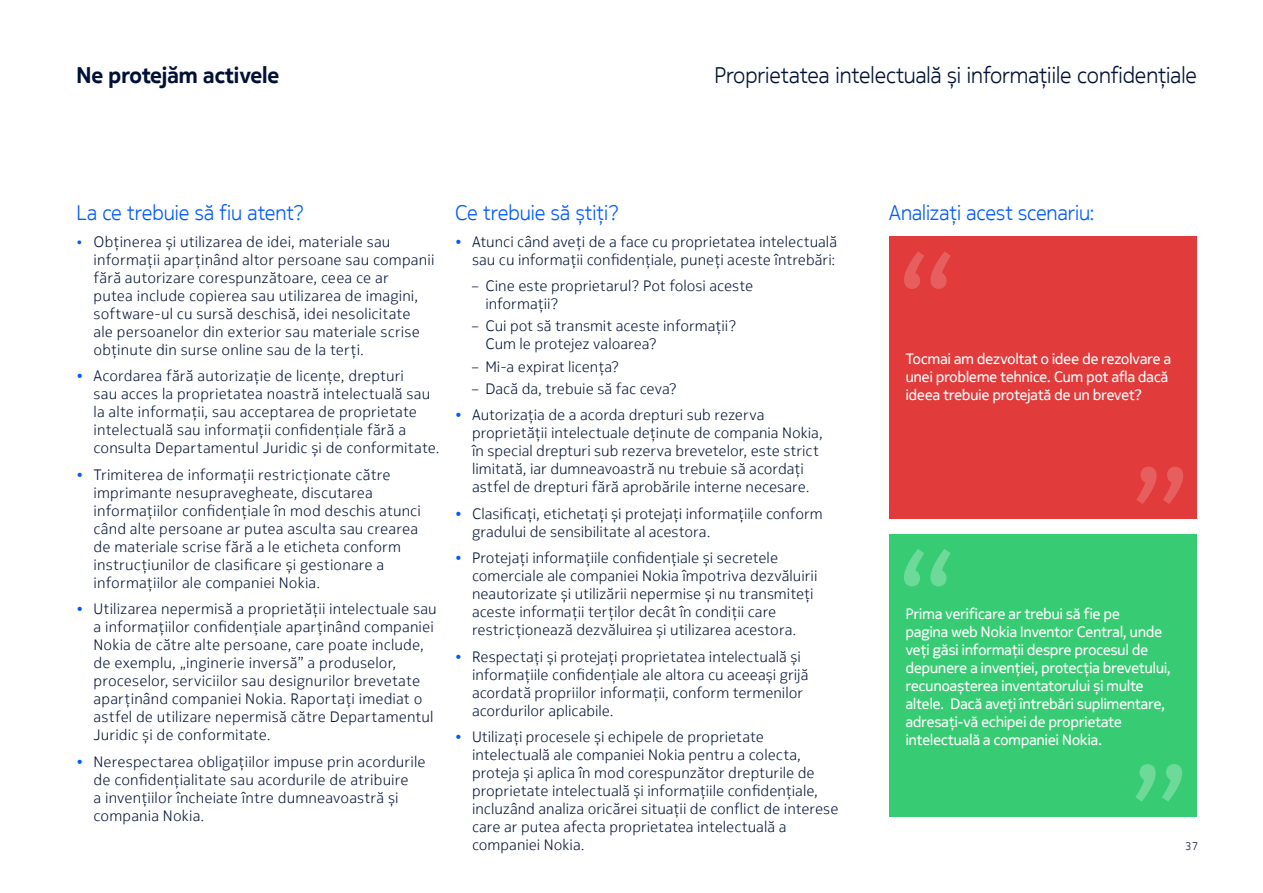
<style>
.page{position:relative;width:1263px;height:893px;background:#fff}
.page>*{position:absolute;margin:0;border:0;box-sizing:border-box;transform-origin:0 0}
.t1{font:300 22.5px "Nokia Pure Headline";color:#001135}
.t2{font:700 22.5px "Nokia Pure Headline";color:#001135}
.t3{font:300 21px "Nokia Pure Headline";color:#005aff}
.t4{font:300 15px/18px "Nokia Pure Text";letter-spacing:.005em;color:#001135}
.t5{font:15px/18px "Nokia Pure Headline";letter-spacing:.01em;color:#fff}
.t6{font:300 11.25px "Nokia Pure Text";color:#001135}
.s1{font-size:13.5px;color:#005aff}
.s2{color:#005aff}
</style>
<div class="page">
<div style="left:889px;top:237px;width:308px;height:282px;background:#e23b3b"></div>
<svg style="left:1136px;top:467px;width:47px;height:37px"></svg>
<svg style="left:904px;top:251px;width:47px;height:38px"></svg>
<div style="left:889px;top:534px;width:308px;height:282px;background:#37cc73"></div>
<svg style="left:1135px;top:764px;width:47px;height:37px"></svg>
<svg style="left:904px;top:549px;width:47px;height:37px"></svg>
<h1 class="t2" style="left:77px;top:61px;width:204px">Ne protejăm activele</h1>
<h1 class="t1" style="left:714px;top:61px;width:484px">Proprietatea intelectuală și informațiile confidențiale</h1>
<h2 class="t3" style="left:77px;top:200px;width:229px">La ce trebuie să fiu atent?</h2>
<p class="t4" style="left:94px;top:232px;width:342px;text-indent:-17px"><span class="s1">•</span> Obținerea și utilizarea de idei, materiale sau informații aparținând altor persoane sau companii fără autorizare corespunzătoare, ceea ce ar<br>putea include copierea sau utilizarea de imagini, software-ul cu sursă deschisă, idei nesolicitate<br>ale persoanelor din exterior sau materiale scrise obținute din surse online sau de la terți.</p>
<p class="t4" style="left:94px;top:367px;width:348px;text-indent:-17px"><span class="s2">•</span> Acordarea fără autorizație de licențe, drepturi<br>sau acces la proprietatea noastră intelectuală sau la alte informații, sau acceptarea de proprietate intelectuală sau informații confidențiale fără a consulta Departamentul Juridic și de conformitate.</p>
<p class="t4" style="left:94px;top:465px;width:329px;text-indent:-17px"><span class="s2">•</span> Trimiterea de informații restricționate către imprimante nesupravegheate, discutarea informațiilor confidențiale în mod deschis atunci când alte persoane ar putea asculta sau crearea de materiale scrise fără a le eticheta conform instrucțiunilor de clasificare și gestionare a informațiilor ale companiei Nokia.</p>
<p class="t4" style="left:94px;top:600px;width:345px;text-indent:-17px"><span class="s2">•</span> Utilizarea nepermisă a proprietății intelectuale sau a informațiilor confidențiale aparținând companiei Nokia de către alte persoane, care poate include, de exemplu, „inginerie inversă” a produselor, proceselor, serviciilor sau designurilor brevetate aparținând companiei Nokia. Raportați imediat o astfel de utilizare nepermisă către Departamentul Juridic și de conformitate.</p>
<p class="t4" style="left:94px;top:752px;width:334px;text-indent:-17px"><span class="s2">•</span> Nerespectarea obligațiilor impuse prin acordurile de confidențialitate sau acordurile de atribuire<br>a invențiilor încheiate între dumneavoastră și compania Nokia.</p>
<h2 class="t3" style="left:455px;top:200px;width:166px">Ce trebuie să știți?</h2>
<p class="t4" style="left:455px;top:232px;width:384px;text-align:right"><span class="s2">•</span> Atunci când aveți de a face cu proprietatea intelectuală sau cu informații confidențiale, puneți aceste întrebări:</p>
<p class="t4" style="left:485px;top:277px;width:269px;text-indent:-13px">– Cine este proprietarul? Pot folosi aceste informații?</p>
<p class="t4" style="left:485px;top:317px;width:253px;text-indent:-13px">– Cui pot să transmit aceste informații?<br>Cum le protejez valoarea?</p>
<p class="t4" style="left:472px;top:357px;width:149px">– Mi-a expirat licența?</p>
<p class="t4" style="left:472px;top:379px;width:207px">– Dacă da, trebuie să fac ceva?</p>
<p class="t4" style="left:472px;top:406px;width:352px;text-indent:-17px"><span class="s2">•</span> Autorizația de a acorda drepturi sub rezerva proprietății intelectuale deținute de compania Nokia, în special drepturi sub rezerva brevetelor, este strict limitată, iar dumneavoastră nu trebuie să acordați astfel de drepturi fără aprobările interne necesare.</p>
<p class="t4" style="left:472px;top:505px;width:352px;text-indent:-17px"><span class="s2">•</span> Clasificați, etichetați și protejați informațiile conform gradului de sensibilitate al acestora.</p>
<p class="t4" style="left:472px;top:549px;width:347px;text-indent:-17px"><span class="s2">•</span> Protejați informațiile confidențiale și secretele comerciale ale companiei Nokia împotriva dezvăluirii neautorizate și utilizării nepermise și nu transmiteți aceste informații terților decât în condiții care restricționează dezvăluirea și utilizarea acestora.</p>
<p class="t4" style="left:472px;top:648px;width:338px;text-indent:-17px"><span class="s2">•</span> Respectați și protejați proprietatea intelectuală și informațiile confidențiale ale altora cu aceeași grijă acordată propriilor informații, conform termenilor acordurilor aplicabile.</p>
<p class="t4" style="left:472px;top:728px;width:368px;text-indent:-17px"><span class="s2">•</span> Utilizați procesele și echipele de proprietate intelectuală ale companiei Nokia pentru a colecta, proteja și aplica în mod corespunzător drepturile de proprietate intelectuală și informațiile confidențiale, incluzând analiza oricărei situații de conflict de interese care ar putea afecta proprietatea intelectuală a companiei Nokia.</p>
<h2 class="t3" style="left:889px;top:200px;width:207px">Analizați acest scenariu:</h2>
<p class="t5" style="left:906px;top:349px;width:267px">Tocmai am dezvoltat o idee de rezolvare a unei probleme tehnice. Cum pot afla dacă ideea trebuie protejată de un brevet?</p>
<p class="t5" style="left:906px;top:605px;width:266px">Prima verificare ar trebui să fie pe<br>pagina web Nokia Inventor Central, unde veți găsi informații despre procesul de depunere a invenției, protecția brevetului, recunoașterea inventatorului și multe altele. Dacă aveți întrebări suplimentare, adresați-vă echipei de proprietate intelectuală a companiei Nokia.</p>
<p class="t6" style="left:1185px;top:839px;width:15px">37</p>
</div>
